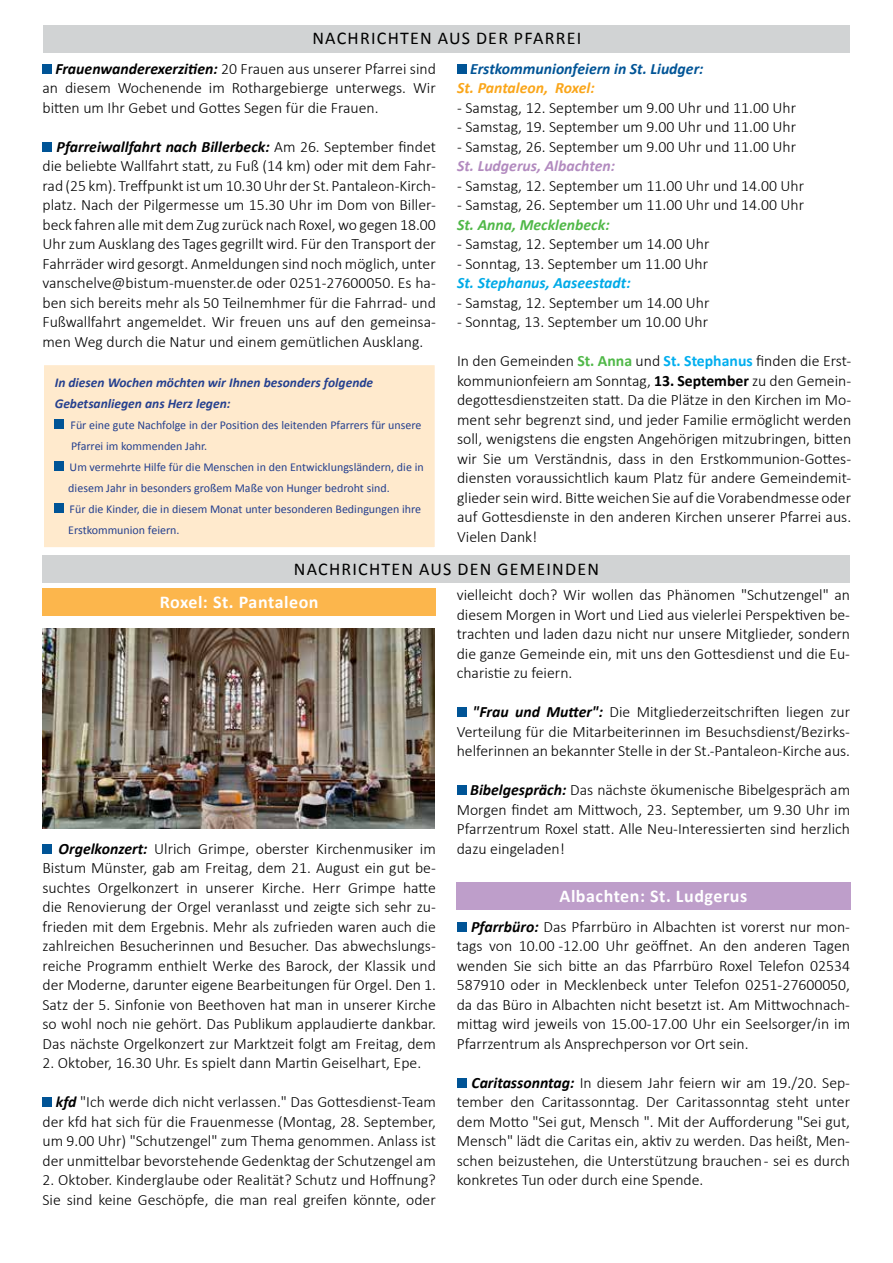
<style>
.page{position:relative;width:893px;height:1263px;background:#fff}
.page>*{position:absolute;margin:0;border:0;box-sizing:border-box;transform-origin:0 0}
.t1{font:18px "Calibri";letter-spacing:.07em;color:#000}
.t2{font:700 18px "Calibri";letter-spacing:.03em;color:#fff}
.t3{font:300 15.75px/19.5px "Calibri";color:#000;text-align:justify}
.t4{font:italic 700 15.75px "Calibri";color:#005496}
.t5{font:italic 700 15.75px "Calibri";color:#00aae7}
.t6{font:italic 700 15.75px "Calibri";color:#b28abf}
.t7{font:italic 700 15.75px "Calibri";color:#50b848}
.t8{font:italic 700 15.75px "Calibri";color:#faa61a}
.t9{font:italic 700 13.5px/21px "Calibri";color:#25408f}
.t10{font:12px/21px "Calibri";color:#25408f}
.s1{font-weight:700;font-style:italic}
.s2{font-weight:700;color:#50b848}
.s3{font-weight:700;color:#00aeef}
.s4{font-weight:700}
</style>
<div class="page">
<div style="left:43px;top:364px;width:393px;height:185px;background:#ffeacd;border:2px solid #fff"></div>
<div style="left:55px;top:420px;width:9px;height:9px;background:#005496"></div>
<div style="left:55px;top:462px;width:9px;height:9px;background:#005496"></div>
<div style="left:55px;top:504px;width:9px;height:9px;background:#005496"></div>
<div style="left:44px;top:26px;width:806px;height:27px;background:#d1d3d4"></div>
<div style="left:43px;top:555px;width:807px;height:28px;background:#d1d3d4"></div>
<div style="left:43px;top:64px;width:9px;height:10px;background:#005496"></div>
<div style="left:43px;top:142px;width:9px;height:10px;background:#005496"></div>
<div style="left:457px;top:64px;width:10px;height:10px;background:#005496"></div>
<div style="left:43px;top:844px;width:9px;height:10px;background:#005496"></div>
<div style="left:43px;top:1098px;width:9px;height:9px;background:#005496"></div>
<div style="left:43px;top:588px;width:393px;height:28px;background:#fcb64c"></div>
<div style="left:457px;top:708px;width:9px;height:9px;background:#005496"></div>
<div style="left:457px;top:786px;width:9px;height:9px;background:#005496"></div>
<div style="left:457px;top:922px;width:9px;height:10px;background:#005496"></div>
<div style="left:457px;top:1078px;width:9px;height:10px;background:#005496"></div>
<img style="left:43px;top:628px;width:392px;height:201px">
<div style="left:456px;top:882px;width:394px;height:28px;background:#be9eca"></div>
<p class="t1" style="left:312px;top:27px;width:270px">NACHRICHTEN AUS DER PFARREI</p>
<p class="t3" style="left:43px;top:58px;width:395px;text-indent:13px"><span class="s1">Frauenwanderexerzitien:</span> 20 Frauen aus unserer Pfarrei sind an diesem Wochenende im Rothargebierge unterwegs. Wir bitten um Ihr Gebet und Gottes Segen für die Frauen.</p>
<p class="t3" style="left:43px;top:136px;width:395px;text-indent:14px"><span class="s1">Pfarreiwallfahrt nach Billerbeck:</span> Am 26. September findet die beliebte Wallfahrt statt, zu Fuß (14 km) oder mit dem Fahr&shy;rad (25 km). Treffpunkt ist um 10.30 Uhr der St. Pantaleon-Kirch&shy;platz. Nach der Pilgermesse um 15.30 Uhr im Dom von Biller&shy;beck fahren alle mit dem Zug zurück nach Roxel, wo gegen 18.00<br>Uhr zum Ausklang des Tages gegrillt wird. Für den Transport der Fahrräder wird gesorgt. Anmeldungen sind noch möglich, unter vanschelve@bistum-muenster.de oder 0251-27600050. Es ha&shy;ben sich bereits mehr als 50 Teilnemhmer für die Fahrrad- und Fußwallfahrt angemeldet. Wir freuen uns auf den gemeinsa&shy;men Weg durch die Natur und einem gemütlichen Ausklang.</p>
<p class="t9" style="left:55px;top:372px;width:320px">In diesen Wochen möchten wir Ihnen besonders folgende<br>Gebetsanliegen ans Herz legen:</p>
<p class="t10" style="left:68px;top:415px;width:357px">Für eine gute Nachfolge in der Position des leitenden Pfarrers für unsere Pfarrei im kommenden Jahr.<br>Um vermehrte Hilfe für die Menschen in den Entwicklungsländern, die in diesem Jahr in besonders großem Maße von Hunger bedroht sind.<br>Für die Kinder, die in diesem Monat unter besonderen Bedingungen ihre Erstkommunion feiern.</p>
<p class="t4" style="left:470px;top:58px;width:235px">Erstkommunionfeiern in St. Liudger:</p>
<p class="t8" style="left:457px;top:78px;width:139px">St. Pantaleon, Roxel:</p>
<p class="t3" style="left:457px;top:97px;width:341px">- Samstag, 12. September um 9.00 Uhr und 11.00 Uhr</p>
<p class="t3" style="left:457px;top:117px;width:341px">- Samstag, 19. September um 9.00 Uhr und 11.00 Uhr</p>
<p class="t3" style="left:457px;top:136px;width:341px">- Samstag, 26. September um 9.00 Uhr und 11.00 Uhr</p>
<p class="t6" style="left:457px;top:156px;width:159px">St. Ludgerus, Albachten:</p>
<p class="t3" style="left:457px;top:175px;width:349px">- Samstag, 12. September um 11.00 Uhr und 14.00 Uhr</p>
<p class="t3" style="left:457px;top:195px;width:349px">- Samstag, 26. September um 11.00 Uhr und 14.00 Uhr</p>
<p class="t7" style="left:457px;top:214px;width:154px">St. Anna, Mecklenbeck:</p>
<p class="t3" style="left:457px;top:234px;width:254px">- Samstag, 12. September um 14.00 Uhr</p>
<p class="t3" style="left:457px;top:253px;width:253px">- Sonntag, 13. September um 11.00 Uhr</p>
<p class="t5" style="left:457px;top:273px;width:175px">St. Stephanus, Aaseestadt:</p>
<p class="t3" style="left:457px;top:292px;width:254px">- Samstag, 12. September um 14.00 Uhr</p>
<p class="t3" style="left:457px;top:312px;width:253px">- Sonntag, 13. September um 10.00 Uhr</p>
<p class="t3" style="left:457px;top:351px;width:396px">In den Gemeinden <span class="s2">St. Anna</span> und <span class="s3">St. Stephanus</span> finden die Erst&shy;kommunionfeiern am Sonntag, <span class="s4">13. September</span> zu den Gemein&shy;degottesdienstzeiten statt. Da die Plätze in den Kirchen im Mo&shy;ment sehr begrenzt sind, und jeder Familie ermöglicht werden soll, wenigstens die engsten Angehörigen mitzubringen, bitten wir Sie um Verständnis, dass in den Erstkommunion-Gottes&shy;diensten voraussichtlich kaum Platz für andere Gemeindemit&shy;glieder sein wird. Bitte weichen Sie auf die Vorabendmesse oder auf Gottesdienste in den anderen Kirchen unserer Pfarrei aus.<br>Vielen Dank!</p>
<p class="t1" style="left:294px;top:557px;width:307px">NACHRICHTEN AUS DEN GEMEINDEN</p>
<p class="t2" style="left:160px;top:590px;width:160px">Roxel: St. Pantaleon</p>
<p class="t3" style="left:457px;top:585px;width:395px">vielleicht doch? Wir wollen das Phänomen "Schutzengel" an diesem Morgen in Wort und Lied aus vielerlei Perspektiven be&shy;trachten und laden dazu nicht nur unsere Mitglieder, sondern die ganze Gemeinde ein, mit uns den Gottesdienst und die Eu&shy;charistie zu feiern.</p>
<p class="t3" style="left:457px;top:702px;width:395px;text-indent:16px"><span class="s1">"Frau und Mutter":</span> Die Mitgliederzeitschriften liegen zur Verteilung für die Mitarbeiterinnen im Besuchsdienst/Bezirks&shy;helferinnen an bekannter Stelle in der St.-Pantaleon-Kirche aus.</p>
<p class="t3" style="left:457px;top:780px;width:395px;text-indent:13px"><span class="s1">Bibelgespräch:</span> Das nächste ökumenische Bibelgespräch am Morgen findet am Mittwoch, 23. September, um 9.30 Uhr im Pfarrzentrum Roxel statt. Alle Neu-Interessierten sind herzlich dazu eingeladen!</p>
<p class="t3" style="left:43px;top:838px;width:395px;text-indent:16px"><span class="s1">Orgelkonzert:</span> Ulrich Grimpe, oberster Kirchenmusiker im Bistum Münster, gab am Freitag, dem 21. August ein gut be&shy;suchtes Orgelkonzert in unserer Kirche. Herr Grimpe hatte die Renovierung der Orgel veranlasst und zeigte sich sehr zu&shy;frieden mit dem Ergebnis. Mehr als zufrieden waren auch die zahlreichen Besucherinnen und Besucher. Das abwechslungs&shy;reiche Programm enthielt Werke des Barock, der Klassik und der Moderne, darunter eigene Bearbeitungen für Orgel. Den 1.<br>Satz der 5. Sinfonie von Beethoven hat man in unserer Kirche so wohl noch nie gehört. Das Publikum applaudierte dankbar.<br>Das nächste Orgelkonzert zur Marktzeit folgt am Freitag, dem</p>
<p class="t3" style="left:43px;top:1053px;width:380px">2. Oktober, 16.30 Uhr. Es spielt dann Martin Geiselhart, Epe.</p>
<p class="t3" style="left:43px;top:1092px;width:395px;text-indent:13px"><span class="s1">kfd</span> "Ich werde dich nicht verlassen." Das Gottesdienst-Team der kfd hat sich für die Frauenmesse (Montag, 28. September, um 9.00 Uhr) "Schutzengel" zum Thema genommen. Anlass ist der unmittelbar bevorstehende Gedenktag der Schutzengel am</p>
<p class="t3" style="left:43px;top:1170px;width:395px">2. Oktober. Kinderglaube oder Realität? Schutz und Hoffnung?<br>Sie sind keine Geschöpfe, die man real greifen könnte, oder</p>
<p class="t2" style="left:560px;top:885px;width:189px">Albachten: St. Ludgerus</p>
<p class="t3" style="left:457px;top:916px;width:395px;text-indent:14px"><span class="s1">Pfarrbüro:</span> Das Pfarrbüro in Albachten ist vorerst nur mon&shy;tags von 10.00 -12.00 Uhr geöffnet. An den anderen Tagen wenden Sie sich bitte an das Pfarrbüro Roxel Telefon 02534<br>587910 oder in Mecklenbeck unter Telefon 0251-27600050, da das Büro in Albachten nicht besetzt ist. Am Mittwochnach&shy;mittag wird jeweils von 15.00-17.00 Uhr ein Seelsorger/in im Pfarrzentrum als Ansprechperson vor Ort sein.</p>
<p class="t3" style="left:457px;top:1072px;width:395px;text-indent:15px"><span class="s1">Caritassonntag:</span> In diesem Jahr feiern wir am 19./20. Sep&shy;tember den Caritassonntag. Der Caritassonntag steht unter dem Motto "Sei gut, Mensch ". Mit der Aufforderung "Sei gut, Mensch" lädt die Caritas ein, aktiv zu werden. Das heißt, Men&shy;schen beizustehen, die Unterstützung brauchen - sei es durch konkretes Tun oder durch eine Spende.</p>
</div>
